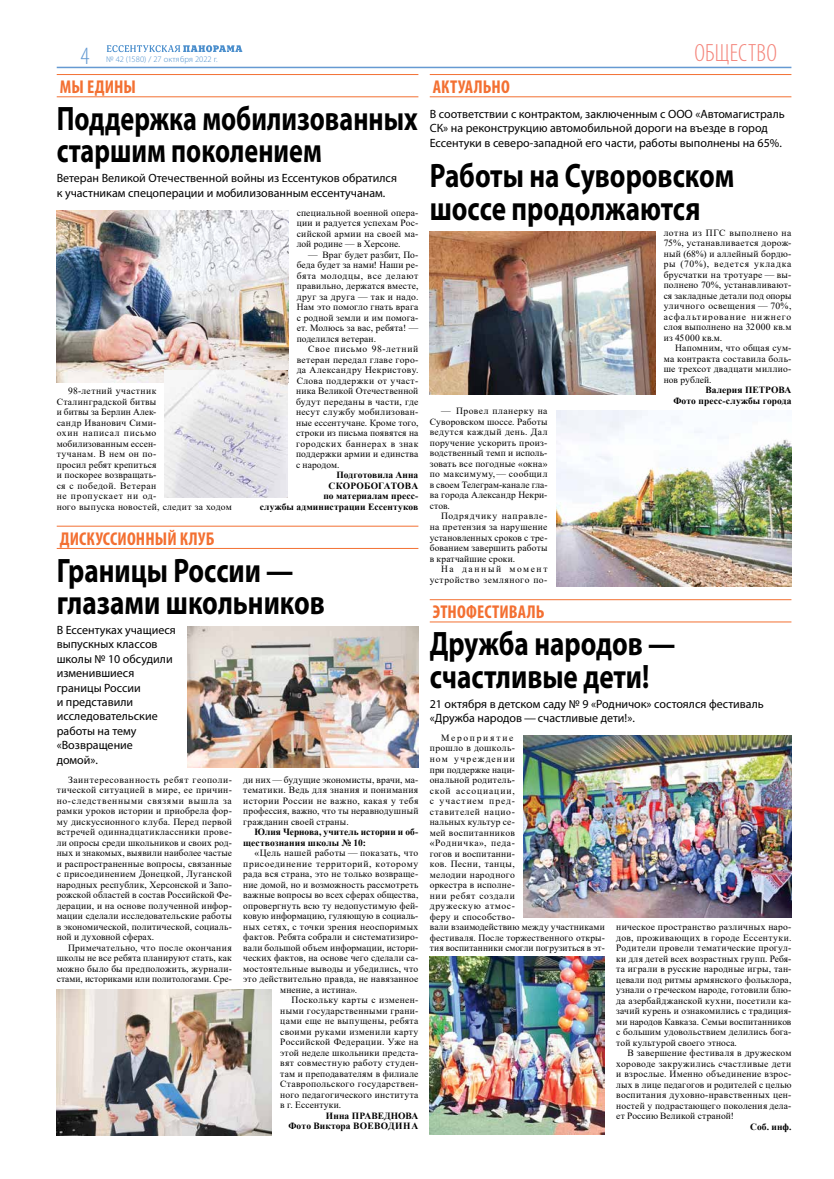
<style>
.page{position:relative;width:834px;height:1179px;background:#fff}
.page>*{position:absolute;margin:0;border:0;box-sizing:border-box;transform-origin:0 0}
.t1{font:700 34px/32.3px "Myriad Pro";color:#000;scale:.8 1}
.t2{font:700 34px/32.3px "Myriad Pro";color:#000;scale:.77 1}
.t3{font:300 condensed 25px "Myriad Pro";letter-spacing:.01em;color:#f4847a}
.t4{font:300 condensed 25px "Myriad Pro";color:#659ad2}
.t5{font:700 condensed 18.6px "Myriad Pro";letter-spacing:.01em;color:#f37032}
.t6{font:12px/14.4px "Myriad Pro";color:#000}
.t7{font:9.5px/10.5px "Times New Roman";letter-spacing:.025em;color:#000;text-align:justify}
.t8{font:700 9.5px/10.5px "Times New Roman";letter-spacing:.01em;color:#000;text-align:right}
.t9{font:9.5px/10.5px "Times New Roman";letter-spacing:.065em;color:#000;text-align:right}
.t10{font:9.5px "Times New Roman";letter-spacing:.005em;color:#000}
.t11{font:9.5px "Times New Roman";letter-spacing:.06em;color:#000}
.t12{font:300 8.5px "Myriad Pro";letter-spacing:.01em;color:#4a8ecc}
</style>
<div class="page">
<svg style="left:107px;top:45px;width:135px;height:7px"></svg>
<hr style="left:57px;top:67px;width:734px;height:1px;background:#659ad2">
<hr style="left:57px;top:74px;width:361px;height:1px;background:#f37032">
<hr style="left:57px;top:96px;width:361px;height:1px;background:#f37032">
<hr style="left:57px;top:526px;width:361px;height:1px;background:#f37032">
<hr style="left:57px;top:548px;width:361px;height:1px;background:#f37032">
<img style="left:57px;top:211px;width:231px;height:172px">
<img style="left:165px;top:370px;width:122px;height:127px">
<img style="left:187px;top:626px;width:231px;height:141px">
<hr style="left:429px;top:74px;width:362px;height:1px;background:#f37032">
<hr style="left:429px;top:96px;width:362px;height:1px;background:#f37032">
<hr style="left:429px;top:599px;width:362px;height:1px;background:#f37032">
<hr style="left:429px;top:621px;width:362px;height:1px;background:#f37032">
<img style="left:429px;top:956px;width:175px;height:178px">
<img style="left:523px;top:735px;width:268px;height:182px">
<img style="left:429px;top:231px;width:226px;height:163px">
<img style="left:556px;top:410px;width:235px;height:176px">
<img style="left:57px;top:989px;width:215px;height:146px">
<h2 class="t4" style="left:80px;top:42px;width:10px">4</h2>
<p class="t12" style="left:106px;top:54px;width:113px">№ 42 (1580) / 27 октября 2022 г.</p>
<h2 class="t3" style="left:694px;top:40px;width:84px">ОБЩЕСТВО</h2>
<h3 class="t5" style="left:60px;top:75px;width:78px">МЫ ЕДИНЫ</h3>
<h1 class="t2" style="left:57px;top:101px;width:470px">Поддержка мобилизованных старшим поколением</h1>
<p class="t6" style="left:57px;top:171px;width:341px">Ветеран Великой Отечественной войны из Ессентуков обратился к участникам спецоперации и мобилизованным ессентучанам.</p>
<h3 class="t5" style="left:432px;top:75px;width:79px">АКТУАЛЬНО</h3>
<p class="t6" style="left:429px;top:106px;width:356px">В соответствии с контрактом, заключенным с ООО «Автомагистраль<br>СК» на реконструкцию автомобильной дороги на въезде в город<br>Ессентуки в северо-западной его части, работы выполнены на 65%.</p>
<h1 class="t1" style="left:429px;top:159px;width:382px">Работы на Суворовском шоссе продолжаются</h1>
<p class="t7" style="left:297px;top:207px;width:123px">специальной военной опера&shy;ции и радуется успехам Рос&shy;сийской армии на своей ма&shy;лой родине — в Херсоне.</p>
<p class="t7" style="left:297px;top:249px;width:123px;text-indent:11px">— Враг будет разбит, По&shy;беда будет за нами! Наши ре&shy;бята молодцы, все делают правильно, держатся вместе, друг за друга — так и надо.<br>Нам это помогло гнать врага с родной земли и им помога&shy;ет. Молюсь за вас, ребята! — поделился ветеран.</p>
<p class="t7" style="left:296px;top:344px;width:124px;text-indent:12px">Свое письмо 98-летний ветеран передал главе горо&shy;да Александру Некристову.<br>Слова поддержки от участ&shy;ника Великой Отечественной будут переданы в части, где несут службу мобилизован&shy;ные ессентучане. Кроме того, строки из письма появятся на городских баннерах в знак поддержки армии и единства с народом.</p>
<p class="t8" style="left:260px;top:470px;width:160px">Подготовила Анна<br>СКОРОБОГАТОВА<br>по материалам пресс-<br>службы администрации Ессентуков</p>
<p class="t7" style="left:663px;top:227px;width:129px">лотна из ПГС выполнено на 75%, устанавливается дорож&shy;ный (68%) и аллейный бордю&shy;ры (70%), ведется укладка брусчатки на тротуаре — вы&shy;полнено 70%, устанавливают&shy;ся закладные детали под опоры уличного освещения — 70%, асфальтирование нижнего слоя выполнено на 32 000 кв.м из 45 000 кв.м.</p>
<p class="t7" style="left:663px;top:343px;width:129px;text-indent:11px">Напомним, что общая сум&shy;ма контракта составила боль&shy;ше трехсот двадцати миллио&shy;нов рублей.</p>
<p class="t8" style="left:673px;top:385px;width:119px">Валерия ПЕТРОВА<br>Фото пресс-службы города</p>
<p class="t7" style="left:57px;top:386px;width:177px;text-align:left;text-indent:11px">98-летний участник<br>Сталинградской битвы<br>и битвы за Берлин Алек-<br>сандр Иванович Сими-<br>охин написал письмо<br>мобилизованным ессен-<br>тучанам. В нем он по-<br>просил ребят крепиться<br>и поскорее возвращать-<br>ся с победой. Ветеран<br>не пропускает ни од-<br>ного выпуска новостей, следит за ходом</p>
<p class="t7" style="left:429px;top:406px;width:119px;text-indent:11px">— Провел планерку на Суворовском шоссе. Работы ведутся каждый день. Дал поручение ускорить произ&shy;водственный темп и исполь&shy;зовать все погодные «окна» по максимуму,— сообщил в своем Телеграм-канале гла&shy;ва города Александр Некри&shy;стов.</p>
<p class="t7" style="left:429px;top:511px;width:119px;text-indent:11px">Подрядчику направле&shy;на претензия за нарушение установленных сроков с тре&shy;бованием завершить работы в кратчайшие сроки.</p>
<p class="t9" style="left:429px;top:563px;width:119px">На данный момент устройство земляного по-</p>
<h3 class="t5" style="left:60px;top:527px;width:156px">ДИСКУССИОННЫЙ КЛУБ</h3>
<h1 class="t1" style="left:57px;top:553px;width:337px">Границы России — глазами школьников</h1>
<p class="t6" style="left:57px;top:622px;width:121px">В Ессентуках учащиеся выпускных классов школы № 10 обсудили изменившиеся границы России<br>и представили исследовательские работы на тему «Возвращение домой».</p>
<p class="t7" style="left:57px;top:774px;width:177px;text-indent:11px">Заинтересованность ребят геополи&shy;тической ситуацией в мире, ее причин&shy;но-следственными связями вышла за рамки уроков истории и приобрела фор&shy;му дискуссионного клуба. Перед первой встречей одиннадцатиклассники прове&shy;ли опросы среди школьников и своих род&shy;ных и знакомых, выявили наиболее частые и распространенные вопросы, связанные с присоединением Донецкой, Луганской народных республик, Херсонской и Запо&shy;рожской областей в состав Российской Фе&shy;дерации, и на основе полученной инфор&shy;мации сделали исследовательские работы в экономической, политической, социаль&shy;ной и духовной сферах.</p>
<p class="t7" style="left:57px;top:942px;width:177px;text-indent:11px">Примечательно, что после окончания школы не все ребята планируют стать, как можно было бы предположить, журнали&shy;стами, историками или политологами. Сре-</p>
<h3 class="t5" style="left:432px;top:600px;width:113px">ЭТНОФЕСТИВАЛЬ</h3>
<h1 class="t1" style="left:429px;top:626px;width:308px">Дружба народов — счастливые дети!</h1>
<p class="t6" style="left:429px;top:696px;width:335px">21 октября в детском саду № 9 «Родничок» состоялся фестиваль «Дружба народов — счастливые дети!».</p>
<p class="t7" style="left:429px;top:732px;width:177px;text-align:left;text-indent:11px">Мероприятие<br>прошло в дошколь-<br>ном учреждении<br>при поддержке наци-<br>ональной родитель-<br>ской ассоциации,<br>с участием пред-<br>ставителей нацио-<br>нальных культур се-<br>мей воспитанников<br>«Родничка», педа-<br>гогов и воспитанни-<br>ков. Песни, танцы,<br>мелодии народного<br>оркестра в исполне-<br>нии ребят создали<br>дружескую атмос-<br>феру и способство-<br>вали взаимодействию между участниками фестиваля. После торжественного откры&shy;тия воспитанники смогли погрузиться в эт-</p>
<p class="t7" style="left:243px;top:774px;width:177px">ди них — будущие экономисты, врачи, ма&shy;тематики. Ведь для знания и понимания истории России не важно, какая у тебя профессия, важно, что ты неравнодушный гражданин своей страны.</p>
<p class="t8" style="left:243px;top:826px;width:177px;text-align:left;text-indent:11px">Юлия Чернова, учитель истории и об&shy;ществознания школы № 10:</p>
<p class="t7" style="left:254px;top:847px;width:165px">«Цель нашей работы — показать, что</p>
<p class="t11" style="left:243px;top:857px;width:177px">присоединение территорий, которому</p>
<p class="t7" style="left:243px;top:868px;width:177px">рада вся страна, это не только возвраще-</p>
<p class="t10" style="left:243px;top:878px;width:177px">ние домой, но и возможность рассмотреть</p>
<p class="t7" style="left:243px;top:889px;width:177px">важные вопросы во всех сферах общества,</p>
<p class="t7" style="left:243px;top:900px;width:177px">опровергнуть всю ту недопустимую фей-</p>
<p class="t7" style="left:243px;top:910px;width:177px">ковую информацию, гуляющую в социаль-</p>
<p class="t7" style="left:243px;top:921px;width:177px">ных сетях, с точки зрения неоспоримых</p>
<p class="t7" style="left:243px;top:931px;width:177px">фактов. Ребята собрали и систематизиро-</p>
<p class="t7" style="left:243px;top:942px;width:177px">вали большой объем информации, истори-</p>
<p class="t7" style="left:243px;top:952px;width:177px">ческих фактов, на основе чего сделали са-</p>
<p class="t7" style="left:243px;top:963px;width:177px">мостоятельные выводы и убедились, что</p>
<p class="t7" style="left:243px;top:973px;width:177px">это действительно правда, не навязанное</p>
<p class="t7" style="left:280px;top:984px;width:78px">мнение, а истина».</p>
<p class="t7" style="left:291px;top:994px;width:128px">Поскольку карты с изменен-</p>
<p class="t7" style="left:280px;top:1005px;width:140px">ными государственными грани-</p>
<p class="t7" style="left:280px;top:1015px;width:140px">цами еще не выпущены, ребята</p>
<p class="t7" style="left:280px;top:1026px;width:140px">своими руками изменили карту</p>
<p class="t7" style="left:280px;top:1036px;width:140px">Российской Федерации. Уже на</p>
<p class="t7" style="left:280px;top:1047px;width:140px">этой неделе школьники предста-</p>
<p class="t7" style="left:280px;top:1057px;width:140px">вят совместную работу студен-</p>
<p class="t7" style="left:280px;top:1068px;width:140px">там и преподавателям в филиале</p>
<p class="t7" style="left:280px;top:1078px;width:140px">Ставропольского государствен-</p>
<p class="t7" style="left:280px;top:1089px;width:140px">ного педагогического института</p>
<p class="t7" style="left:280px;top:1099px;width:62px">в г. Ессентуки.</p>
<p class="t8" style="left:288px;top:1110px;width:131px">Инна ПРАВЕДНОВА<br>Фото Виктора ВОЕВОДИНА</p>
<p class="t7" style="left:616px;top:921px;width:177px">ническое пространство различных наро&shy;дов, проживающих в городе Ессентуки.<br>Родители провели тематические прогул&shy;ки для детей всех возрастных групп. Ребя&shy;та играли в русские народные игры, тан&shy;цевали под ритмы армянского фольклора, узнали о греческом народе, готовили блю&shy;да азербайджанской кухни, посетили ка&shy;зачий курень и ознакомились с традиция&shy;ми народов Кавказа. Семьи воспитанников с большим удовольствием делились бога&shy;той культурой своего этноса.</p>
<p class="t7" style="left:616px;top:1047px;width:177px;text-indent:11px">В завершение фестиваля в дружеском хороводе закружились счастливые дети и взрослые. Именно объединение взрос&shy;лых в лице педагогов и родителей с целью воспитания духовно-нравственных цен&shy;ностей у подрастающего поколения дела&shy;ет Россию Великой страной!</p>
<p class="t8" style="left:750px;top:1121px;width:43px">Соб. инф.</p>
</div>
